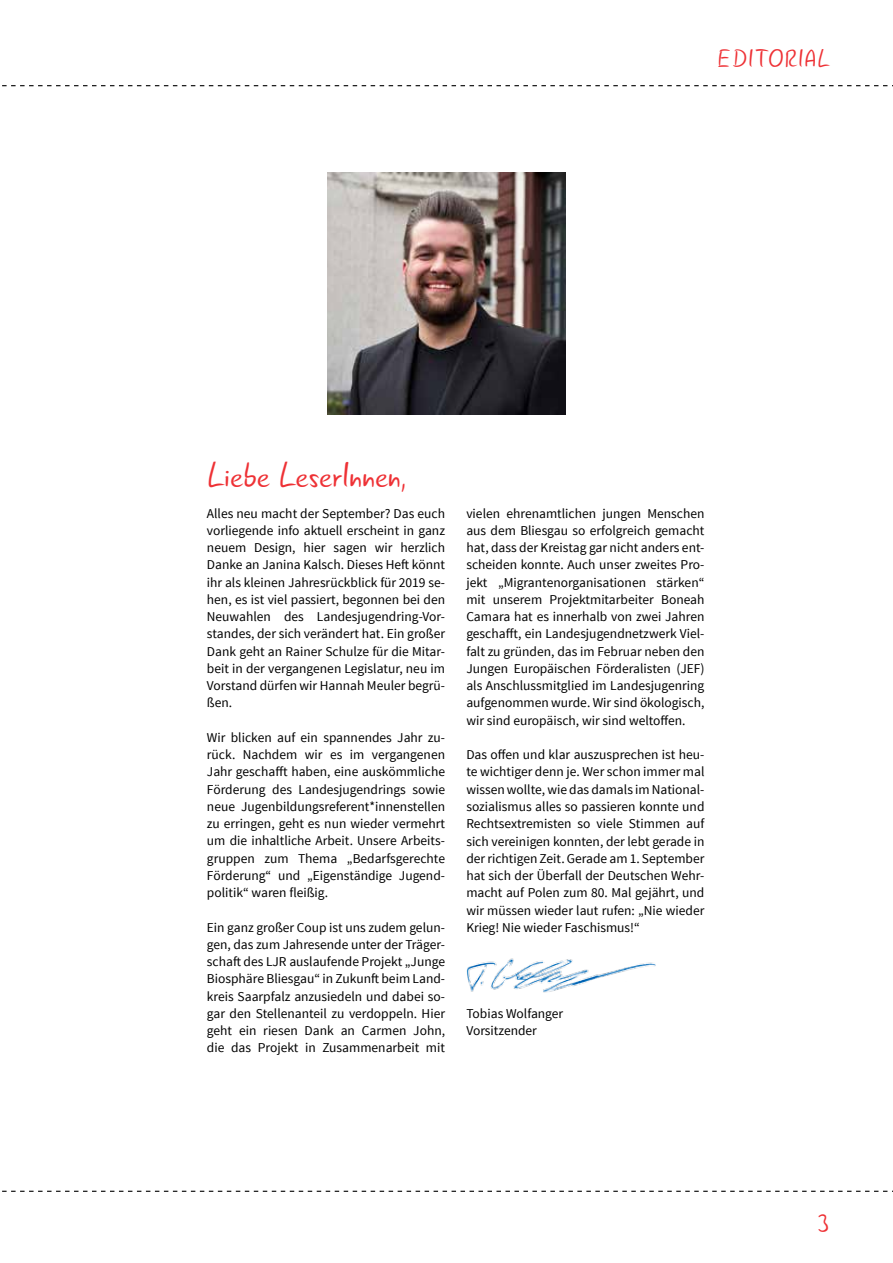
<style>
.page{position:relative;width:893px;height:1263px;background:#fff}
.page>*{position:absolute;margin:0;border:0;box-sizing:border-box;transform-origin:0 0}
.t1{font:36px "Gunny Rewritten";color:#ee3135}
.t2{font:25.5px "Gunny Rewritten";letter-spacing:.07em;color:#ee3135}
.t3{font:13.5px/17.2px "Source Sans Pro";color:#000;text-align:justify}
</style>
<div class="page">
<svg style="left:2px;top:85px;width:891px;height:1px"></svg>
<svg style="left:2px;top:1191px;width:891px;height:1px"></svg>
<img style="left:466px;top:958px;width:190px;height:35px">
<img style="left:327px;top:173px;width:239px;height:241px">
<h2 class="t2" style="left:718px;top:42px;width:113px">Editorial</h2>
<h1 class="t1" style="left:208px;top:452px;width:199px">Liebe LeserInnen,</h1>
<p class="t3" style="left:207px;top:505px;width:240px">Alles neu macht der September? Das euch vorliegende info aktuell erscheint in ganz neuem Design, hier sagen wir herzlich Danke an Janina Kalsch. Dieses Heft könnt ihr als kleinen Jahresrückblick für 2019 se&shy;hen, es ist viel passiert, begonnen bei den Neuwahlen des Landesjugendring-Vor&shy;standes, der sich verändert hat. Ein großer Dank geht an Rainer Schulze für die Mitar&shy;beit in der vergangenen Legislatur, neu im Vorstand dürfen wir Hannah Meuler begrü&shy;ßen.</p>
<p class="t3" style="left:207px;top:729px;width:240px">Wir blicken auf ein spannendes Jahr zu&shy;rück. Nachdem wir es im vergangenen Jahr geschafft haben, eine auskömmliche Förderung des Landesjugendrings sowie neue Jugenbildungsreferent*innenstellen zu erringen, geht es nun wieder vermehrt um die inhaltliche Arbeit. Unsere Arbeits&shy;gruppen zum Thema „Bedarfsgerechte Förderung“ und „Eigenständige Jugend&shy;politik“ waren fleißig.</p>
<p class="t3" style="left:207px;top:919px;width:240px">Ein ganz großer Coup ist uns zudem gelun&shy;gen, das zum Jahresende unter der Träger&shy;schaft des LJR auslaufende Projekt „Junge Biosphäre Bliesgau“ in Zukunft beim Land&shy;kreis Saarpfalz anzusiedeln und dabei so&shy;gar den Stellenanteil zu verdoppeln. Hier geht ein riesen Dank an Carmen John, die das Projekt in Zusammenarbeit mit</p>
<p class="t3" style="left:466px;top:505px;width:240px">vielen ehrenamtlichen jungen Menschen aus dem Bliesgau so erfolgreich gemacht hat, dass der Kreistag gar nicht anders ent&shy;scheiden konnte. Auch unser zweites Pro&shy;jekt „Migrantenorganisationen stärken“ mit unserem Projektmitarbeiter Boneah Camara hat es innerhalb von zwei Jahren geschafft, ein Landesjugendnetzwerk Viel&shy;falt zu gründen, das im Februar neben den Jungen Europäischen Förderalisten (JEF) als Anschlussmitglied im Landesjugenring aufgenommen wurde. Wir sind ökologisch, wir sind europäisch, wir sind weltoffen.</p>
<p class="t3" style="left:466px;top:746px;width:240px">Das offen und klar auszusprechen ist heu&shy;te wichtiger denn je. Wer schon immer mal wissen wollte, wie das damals im National&shy;sozialismus alles so passieren konnte und Rechtsextremisten so viele Stimmen auf sich vereinigen konnten, der lebt gerade in der richtigen Zeit. Gerade am 1. September hat sich der Überfall der Deutschen Wehr&shy;macht auf Polen zum 80. Mal gejährt, und wir müssen wieder laut rufen: „Nie wieder Krieg! Nie wieder Faschismus!“</p>
<p class="t3" style="left:466px;top:1005px;width:98px">Tobias Wolfanger<br>Vorsitzender</p>
<h2 class="t2" style="left:818px;top:1208px;width:13px">3</h2>
</div>
